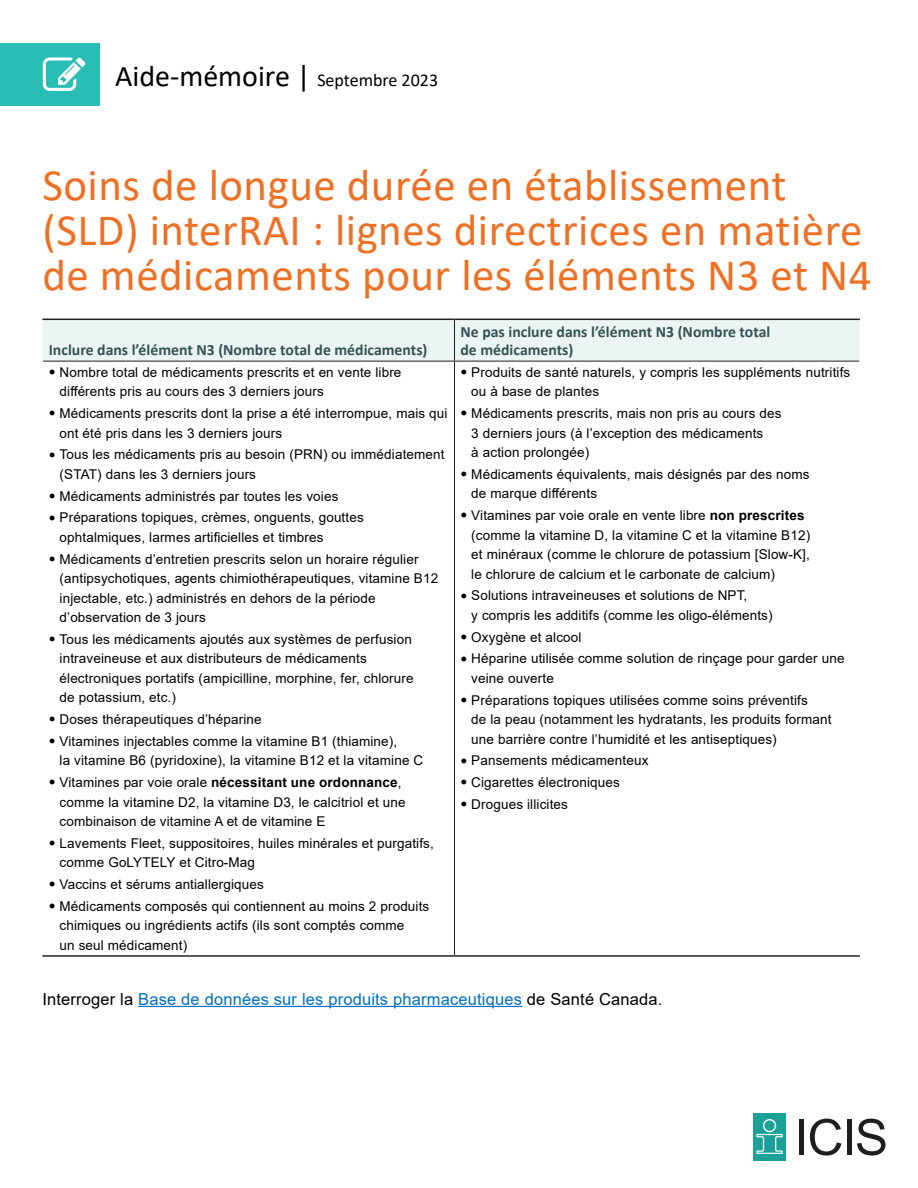
<style>
.page{position:relative;width:918px;height:1188px;background:#fff}
.page>*{position:absolute;margin:0;border:0;box-sizing:border-box;transform-origin:0 0}
.t1{font:45px/45px "Calibri";letter-spacing:.01em;color:#ed7024}
.t2{font:30px "Calibri";color:#000}
.body{font:16.5px "Arial";letter-spacing:.01em;color:#0070c0}
.header_top1{font:700 15.75px/18px "Calibri";color:#365254}
.t3{font:13.5px/19.5px "Arial";letter-spacing:.01em;color:#000}
.s1{font-size:18px}
.s2{font-size:19.5px}
.s3{font-weight:700}
.s4{color:#000}
</style>
<div class="page">
<div style="left:0;top:43px;width:99px;height:62px;background:#2abdb6"></div>
<svg style="left:43px;top:57px;width:42px;height:34px"></svg>
<hr style="left:138px;top:1006px;width:384px;height:1px;background:#0070c0">
<div style="left:43px;top:320px;width:817px;height:41px;background:#ebf5f3"></div>
<hr style="left:454px;top:320px;width:1px;height:41px;background:#231f20">
<hr style="left:43px;top:361px;width:412px;height:1px;background:#231f20">
<hr style="left:455px;top:361px;width:404px;height:1px;background:#231f20">
<hr style="left:454px;top:362px;width:1px;height:593px;background:#231f20">
<hr style="left:42px;top:319px;width:413px;height:1px;background:#231f20">
<hr style="left:455px;top:319px;width:405px;height:1px;background:#231f20">
<hr style="left:42px;top:955px;width:413px;height:2px;background:#231f20">
<hr style="left:455px;top:955px;width:405px;height:2px;background:#231f20">
<div style="left:754px;top:1114px;width:32px;height:47px;background:#1ca199"></div>
<svg style="left:756px;top:1119px;width:27px;height:35px"></svg>
<div style="left:799px;top:1119px;width:5px;height:36px;background:#201d1e"></div>
<svg style="left:810px;top:1119px;width:32px;height:37px"></svg>
<div style="left:847px;top:1119px;width:5px;height:36px;background:#201d1e"></div>
<svg style="left:857px;top:1119px;width:29px;height:37px"></svg>
<h2 class="t2" style="left:115px;top:55px;width:324px">Aide-mémoire | <span class="s1">Septembre 2023</span></h2>
<h1 class="t1" style="left:42px;top:162px;width:831px">Soins de longue durée en établissement (SLD) interRAI : lignes directrices en matière de médicaments pour les éléments N3 et N4</h1>
<p class="header_top1" style="left:49px;top:341px;width:380px">Inclure dans l’élément N3 (Nombre total de médicaments)</p>
<p class="t3" style="left:60px;top:362px;width:343px;text-indent:-11px"><span class="s2">•</span> Nombre total de médicaments prescrits et en vente libre différents pris au cours des 3 derniers jours</p>
<p class="t3" style="left:60px;top:404px;width:389px;text-indent:-11px"><span class="s2">•</span> Médicaments prescrits dont la prise a été interrompue, mais qui ont été pris dans les 3 derniers jours</p>
<p class="t3" style="left:60px;top:445px;width:387px;text-indent:-11px"><span class="s2">•</span> Tous les médicaments pris au besoin (PRN) ou immédiatement (STAT) dans les 3 derniers jours</p>
<p class="t3" style="left:49px;top:486px;width:291px"><span class="s2">•</span> Médicaments administrés par toutes les voies</p>
<p class="t3" style="left:60px;top:508px;width:306px;text-indent:-11px"><span class="s2">•</span> Préparations topiques, crèmes, onguents, gouttes ophtalmiques, larmes artificielles et timbres</p>
<p class="t3" style="left:60px;top:549px;width:380px;text-indent:-11px"><span class="s2">•</span> Médicaments d’entretien prescrits selon un horaire régulier (antipsychotiques, agents chimiothérapeutiques, vitamine B12 injectable, etc.) administrés en dehors de la période d’observation de 3 jours</p>
<p class="t3" style="left:60px;top:629px;width:355px;text-indent:-11px"><span class="s2">•</span> Tous les médicaments ajoutés aux systèmes de perfusion intraveineuse et aux distributeurs de médicaments électroniques portatifs (ampicilline, morphine, fer, chlorure de potassium, etc.)</p>
<p class="t3" style="left:49px;top:710px;width:214px"><span class="s2">•</span> Doses thérapeutiques d’héparine</p>
<p class="t3" style="left:60px;top:731px;width:365px;text-indent:-11px"><span class="s2">•</span> Vitamines injectables comme la vitamine B1 (thiamine),<br>la vitamine B6 (pyridoxine), la vitamine B12 et la vitamine C</p>
<p class="t3" style="left:60px;top:773px;width:348px;text-indent:-11px"><span class="s2">•</span> Vitamines par voie orale <span class="s3">nécessitant une ordonnance</span>, comme la vitamine D2, la vitamine D3, le calcitriol et une combinaison de vitamine A et de vitamine E</p>
<p class="t3" style="left:60px;top:833px;width:376px;text-indent:-11px"><span class="s2">•</span> Lavements Fleet, suppositoires, huiles minérales et purgatifs, comme GoLYTELY et Citro-Mag</p>
<p class="t3" style="left:49px;top:875px;width:217px"><span class="s2">•</span> Vaccins et sérums antiallergiques</p>
<p class="t3" style="left:60px;top:896px;width:371px;text-indent:-11px"><span class="s2">•</span> Médicaments composés qui contiennent au moins 2 produits chimiques ou ingrédients actifs (ils sont comptés comme<br>un seul médicament)</p>
<p class="header_top1" style="left:461px;top:323px;width:311px">Ne pas inclure dans l’élément N3 (Nombre total de médicaments)</p>
<p class="t3" style="left:471px;top:362px;width:381px;text-indent:-11px"><span class="s2">•</span> Produits de santé naturels, y compris les suppléments nutritifs ou à base de plantes</p>
<p class="t3" style="left:471px;top:404px;width:312px;text-indent:-11px"><span class="s2">•</span> Médicaments prescrits, mais non pris au cours des<br>3 derniers jours (à l’exception des médicaments<br>à action prolongée)</p>
<p class="t3" style="left:471px;top:464px;width:340px;text-indent:-11px"><span class="s2">•</span> Médicaments équivalents, mais désignés par des noms de marque différents</p>
<p class="t3" style="left:471px;top:506px;width:340px;text-indent:-11px"><span class="s2">•</span> Vitamines par voie orale en vente libre <span class="s3">non prescrites </span>(comme la vitamine D, la vitamine C et la vitamine B12) et minéraux (comme le chlorure de potassium [Slow-K], le chlorure de calcium et le carbonate de calcium)</p>
<p class="t3" style="left:471px;top:586px;width:303px;text-indent:-11px"><span class="s2">•</span> Solutions intraveineuses et solutions de NPT,<br>y compris les additifs (comme les oligo-éléments)</p>
<p class="t3" style="left:461px;top:627px;width:123px"><span class="s2">•</span> Oxygène et alcool</p>
<p class="t3" style="left:471px;top:649px;width:375px;text-indent:-11px"><span class="s2">•</span> Héparine utilisée comme solution de rinçage pour garder une veine ouverte</p>
<p class="t3" style="left:471px;top:690px;width:362px;text-indent:-11px"><span class="s2">•</span> Préparations topiques utilisées comme soins préventifs<br>de la peau (notamment les hydratants, les produits formant une barrière contre l’humidité et les antiseptiques)</p>
<p class="t3" style="left:461px;top:751px;width:189px"><span class="s2">•</span> Pansements médicamenteux</p>
<p class="t3" style="left:461px;top:773px;width:161px"><span class="s2">•</span> Cigarettes électroniques</p>
<p class="t3" style="left:461px;top:794px;width:109px"><span class="s2">•</span> Drogues illicites</p>
<p class="body" style="left:42px;top:988px;width:622px"><span class="s4">Interroger la</span> Base de données sur les produits pharmaceutiques <span class="s4">de Santé Canada.</span></p>
</div>
